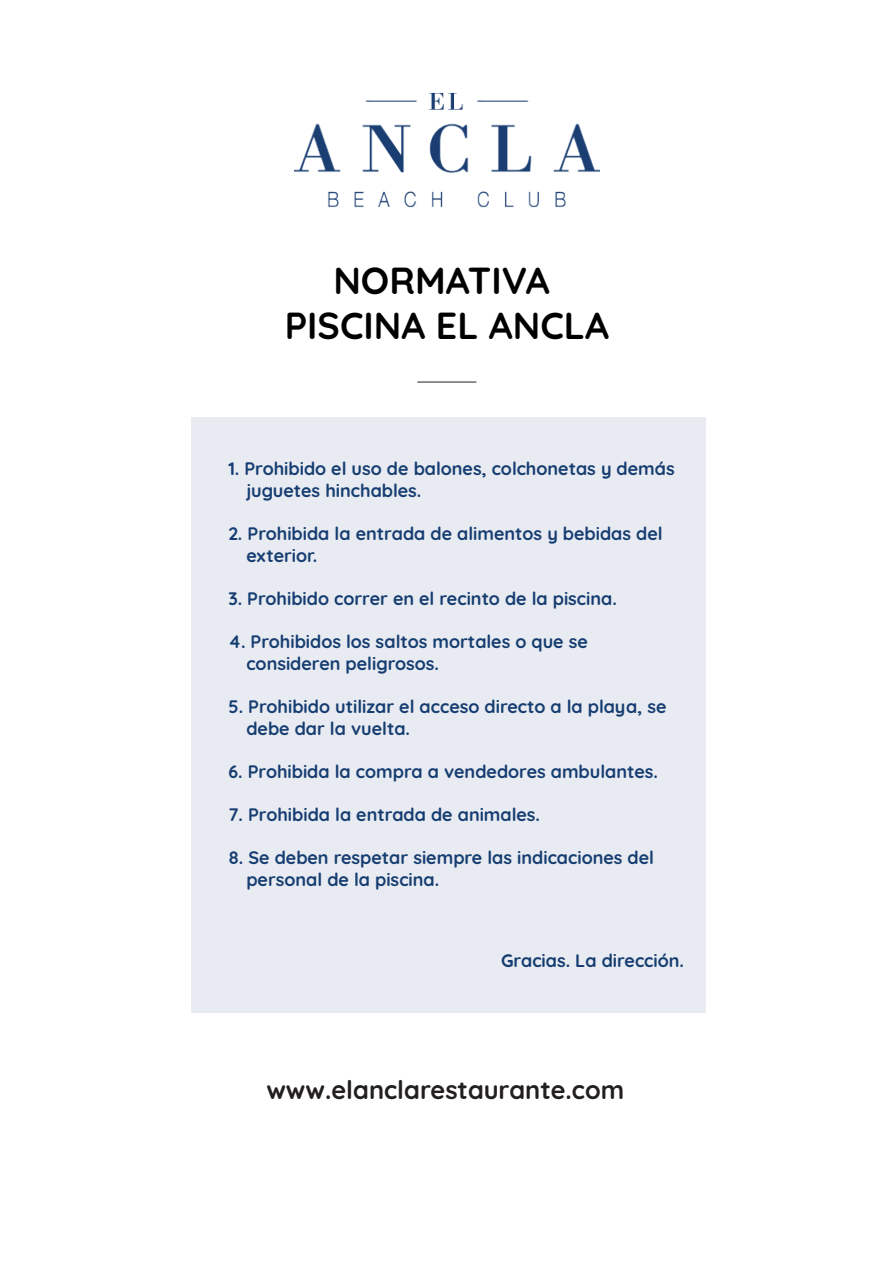
<style>
.page{position:relative;width:893px;height:1263px;background:#fff}
.page>*{position:absolute;margin:0;border:0;box-sizing:border-box;transform-origin:0 0}
.t1{font:700 37.5px/45px "Quicksand";color:#000;text-align:center}
.t2{font:700 25.5px "Quicksand";color:#231f20}
.t3{font:700 18px/21.6px "Quicksand";color:#163d71}
</style>
<div class="page">
<div style="left:191px;top:417px;width:515px;height:595px;background:#e8ebf1"></div>
<hr style="left:417px;top:382px;width:59px;height:1px;background:#231f20">
<img style="left:294px;top:92px;width:305px;height:116px">
<h1 class="t1" style="left:285px;top:255px;width:326px">NORMATIVA<br>PISCINA EL ANCLA</h1>
<p class="t3" style="left:246px;top:457px;width:430px;text-indent:-18px">1. Prohibido el uso de balones, colchonetas y demás juguetes hinchables.</p>
<p class="t3" style="left:246px;top:521px;width:418px;text-indent:-18px">2. Prohibida la entrada de alimentos y bebidas del exterior.</p>
<p class="t3" style="left:228px;top:586px;width:390px">3. Prohibido correr en el recinto de la piscina.</p>
<p class="t3" style="left:246px;top:629px;width:343px;text-indent:-18px">4. Prohibidos los saltos mortales o que se consideren peligrosos.</p>
<p class="t3" style="left:246px;top:694px;width:422px;text-indent:-18px">5. Prohibido utilizar el acceso directo a la playa, se debe dar la vuelta.</p>
<p class="t3" style="left:228px;top:759px;width:431px">6. Prohibida la compra a vendedores ambulantes.</p>
<p class="t3" style="left:228px;top:802px;width:313px">7. Prohibida la entrada de animales.</p>
<p class="t3" style="left:246px;top:845px;width:409px;text-indent:-18px">8. Se deben respetar siempre las indicaciones del personal de la piscina.</p>
<p class="t3" style="left:501px;top:948px;width:185px">Gracias. La dirección.</p>
<h2 class="t2" style="left:266px;top:1068px;width:359px">www.elanclarestaurante.com</h2>
</div>
